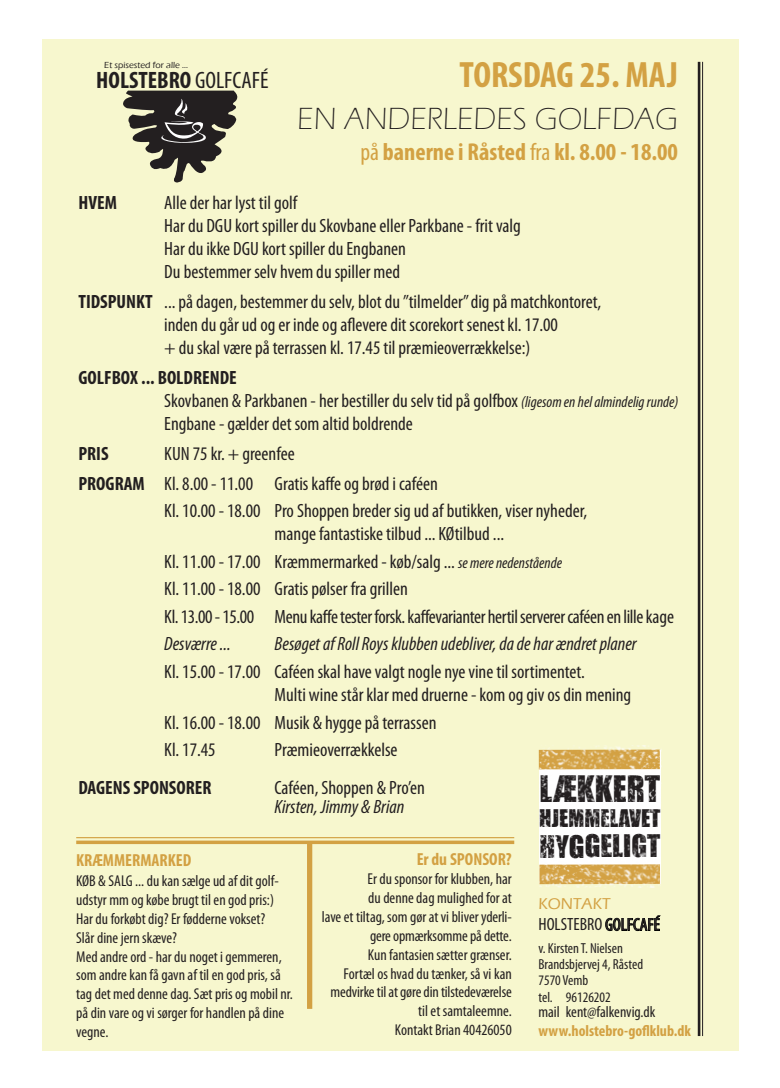
<style>
.page{position:relative;width:780px;height:1088px;background:#fff}
.page>*{position:absolute;margin:0;border:0;box-sizing:border-box;transform-origin:0 0}
.t1{font:700 condensed 36.75px "Myriad Pro";color:#d3a143}
.t2{font:33.5px "Impact";color:#231f20}
.t3{font:300 31.5px "Eras ITC";color:#231f20}
.t4{font:28.62px "Impact";letter-spacing:-.005em;color:#231f20}
.t5{font:700 condensed 24.5px "Myriad Pro";color:#d3a143}
.t6{font:700 condensed 23.75px "Myriad Pro";color:#231f20}
.t7{font:22.25px "Impact";letter-spacing:-.005em;color:#231f20}
.t8{font:condensed 19.25px "Myriad Pro";color:#231f20}
.t9{font:italic condensed 19.25px "Myriad Pro";color:#231f20}
.t10{font:condensed 19.25px "Myriad Pro";letter-spacing:-.02em;color:#231f20}
.t11{font:700 condensed 19.25px "Myriad Pro";color:#231f20}
.t12{font:condensed 17.75px "Myriad Pro";color:#231f20}
.t13{font:700 condensed 17.5px "Myriad Pro";color:#d3a143}
.t14{font:500 16.12px "Eras ITC";color:#d3a143}
.t15{font:condensed 15.75px/18.9px "Myriad Pro";color:#231f20;text-align:right}
.t16{font:700 condensed 15.75px "Myriad Pro";color:#d3a143}
.t17{font:condensed 14.5px "Myriad Pro";color:#231f20}
.t18{font:500 9px "Eras ITC";color:#231f20}
.s1{font-weight:400}
.s2{font-weight:700}
.s3{font-style:italic;font-size:15.75px}
</style>
<div class="page">
<div style="left:43px;top:39px;width:696px;height:1012px;background:#f7f7ce"></div>
<svg style="left:123px;top:91px;width:115px;height:91px"></svg>
<img style="left:538px;top:745px;width:123px;height:143px">
<svg style="left:605px;top:915px;width:56px;height:16px"></svg>
<hr style="left:702px;top:62px;width:1px;height:974px;background:#231f20">
<hr style="left:697px;top:62px;width:3px;height:974px;background:#231f20">
<hr style="left:76px;top:837px;width:438px;height:1px;background:#d3a143">
<svg style="left:76px;top:840px;width:438px;height:4px;background:#d8ad57"></svg>
<div style="left:307px;top:841px;width:5px;height:168px;background:#d3a143"></div>
<p class="t18" style="left:104px;top:60px;width:85px">Et spisested for alle ...</p>
<p class="t6" style="left:96px;top:65px;width:174px">HOLSTEBRO <span class="s1">GOLFCAFÉ</span></p>
<p class="t1" style="left:459px;top:52px;width:220px">TORSDAG 25. MAJ</p>
<p class="t3" style="left:297px;top:101px;width:382px">EN ANDERLEDES GOLFDAG</p>
<p class="t5" style="left:360px;top:137px;width:319px"><span class="s1">på</span> banerne i Råsted <span class="s1">fra</span> kl. 8.00 - 18.00</p>
<p class="t11" style="left:78px;top:191px;width:40px">HVEM</p>
<p class="t8" style="left:164px;top:191px;width:134px">Alle der har lyst til golf</p>
<p class="t8" style="left:164px;top:214px;width:358px">Har du DGU kort spiller du Skovbane eller Parkbane - frit valg</p>
<p class="t8" style="left:164px;top:237px;width:243px">Har du ikke DGU kort spiller du Engbanen</p>
<p class="t8" style="left:164px;top:260px;width:237px">Du bestemmer selv hvem du spiller med</p>
<p class="t8" style="left:78px;top:290px;width:524px"><span class="s2">TIDSPUNKT</span> ... på dagen, bestemmer du selv, blot du ”tilmelder” dig på matchkontoret,</p>
<p class="t8" style="left:164px;top:313px;width:395px">inden du går ud og er inde og aflevere dit scorekort senest kl. 17.00</p>
<p class="t8" style="left:164px;top:336px;width:367px">+ du skal være på terrassen kl. 17.45 til præmieoverrækkelse:)</p>
<p class="t11" style="left:78px;top:366px;width:160px">GOLFBOX ... BOLDRENDE</p>
<p class="t8" style="left:164px;top:389px;width:515px">Skovbanen &amp; Parkbanen - her bestiller du selv tid på golfbox <span class="s3">(ligesom en hel almindelig runde)</span></p>
<p class="t8" style="left:164px;top:412px;width:250px">Engbane - gælder det som altid boldrende</p>
<p class="t11" style="left:78px;top:441px;width:32px">PRIS</p>
<p class="t8" style="left:164px;top:442px;width:132px">KUN 75 kr. + greenfee</p>
<p class="t8" style="left:78px;top:472px;width:361px"><span class="s2">PROGRAM</span> Kl. 8.00 - 11.00 Gratis kaffe og brød i caféen</p>
<p class="t8" style="left:164px;top:499px;width:424px">Kl. 10.00 - 18.00 Pro Shoppen breder sig ud af butikken, viser nyheder,</p>
<p class="t8" style="left:274px;top:522px;width:231px">mange fantastiske tilbud ... KØtilbud ...</p>
<p class="t8" style="left:164px;top:550px;width:399px">Kl. 11.00 - 17.00 Kræmmermarked - køb/salg ... <span class="s3">se mere nedenstående</span></p>
<p class="t8" style="left:164px;top:577px;width:245px">Kl. 11.00 - 18.00 Gratis pølser fra grillen</p>
<p class="t10" style="left:164px;top:605px;width:511px">Kl. 13.00 - 15.00 Menu kaffe tester forsk. kaffevarianter hertil serverer caféen en lille kage</p>
<p class="t9" style="left:164px;top:632px;width:68px">Desværre ...</p>
<p class="t9" style="left:274px;top:632px;width:363px">Besøget af Roll Roys klubben udebliver, da de har ændret planer</p>
<p class="t8" style="left:164px;top:660px;width:422px">Kl. 15.00 - 17.00 Caféen skal have valgt nogle nye vine til sortimentet.</p>
<p class="t8" style="left:274px;top:683px;width:358px">Multi wine står klar med druerne - kom og giv os din mening</p>
<p class="t8" style="left:164px;top:710px;width:274px">Kl. 16.00 - 18.00 Musik &amp; hygge på terrassen</p>
<p class="t8" style="left:164px;top:738px;width:53px">Kl. 17.45</p>
<p class="t8" style="left:274px;top:738px;width:124px">Præmieoverrækkelse</p>
<p class="t11" style="left:78px;top:775px;width:134px">DAGENS SPONSORER</p>
<p class="t8" style="left:274px;top:775px;width:152px">Caféen, Shoppen &amp; Pro’en</p>
<p class="t9" style="left:274px;top:795px;width:131px">Kirsten, Jimmy &amp; Brian</p>
<p class="t2" style="left:539px;top:762px;width:122px">LÆKKERT</p>
<p class="t7" style="left:539px;top:801px;width:123px">HJEMMELAVET</p>
<p class="t4" style="left:539px;top:824px;width:122px">HYGGELIGT</p>
<p class="t13" style="left:416px;top:848px;width:97px">Er du SPONSOR?</p>
<p class="t15" style="left:367px;top:869px;width:146px">Er du sponsor for klubben, har</p>
<p class="t15" style="left:368px;top:888px;width:145px">du denne dag mulighed for at</p>
<p class="t15" style="left:322px;top:907px;width:191px">lave et tiltag, som gør at vi bliver yderli&shy;gere opmærksomme på dette.</p>
<p class="t15" style="left:368px;top:945px;width:145px">Kun fantasien sætter grænser.</p>
<p class="t15" style="left:330px;top:964px;width:183px">Fortæl os hvad du tænker, så vi kan medvirke til at gøre din tilstedeværelse</p>
<p class="t15" style="left:418px;top:1001px;width:95px">til et samtaleemne.</p>
<p class="t15" style="left:395px;top:1020px;width:118px">Kontakt Brian 40426050</p>
<p class="t13" style="left:76px;top:849px;width:116px">KRÆMMERMARKED</p>
<p class="t15" style="left:76px;top:871px;width:204px">KØB &amp; SALG ... du kan sælge ud af dit golf-</p>
<p class="t15" style="left:76px;top:890px;width:199px">udstyr mm og købe brugt til en god pris:)</p>
<p class="t15" style="left:76px;top:909px;width:191px">Har du forkøbt dig? Er fødderne vokset?</p>
<p class="t15" style="left:76px;top:928px;width:102px">Slår dine jern skæve?</p>
<p class="t15" style="left:76px;top:946px;width:218px;text-align:left">Med andre ord - har du noget i gemmeren, som andre kan få gavn af til en god pris, så tag det med denne dag. Sæt pris og mobil nr. på din vare og vi sørger for handlen på dine vegne.</p>
<p class="t14" style="left:538px;top:895px;width:74px">KONTAKT</p>
<p class="t12" style="left:538px;top:914px;width:123px">HOLSTEBRO GOLFCAFÉ</p>
<p class="t17" style="left:538px;top:939px;width:86px">v. Kirsten T. Nielsen</p>
<p class="t17" style="left:538px;top:955px;width:106px">Brandsbjervej 4, Råsted</p>
<p class="t17" style="left:538px;top:972px;width:51px">7570 Vemb</p>
<p class="t17" style="left:538px;top:988px;width:74px">tel. 96126202</p>
<p class="t15" style="left:538px;top:1002px;width:118px">mail kent@falkenvig.dk</p>
<p class="t16" style="left:538px;top:1021px;width:154px">www.holstebro-goflklub.dk</p>
</div>
